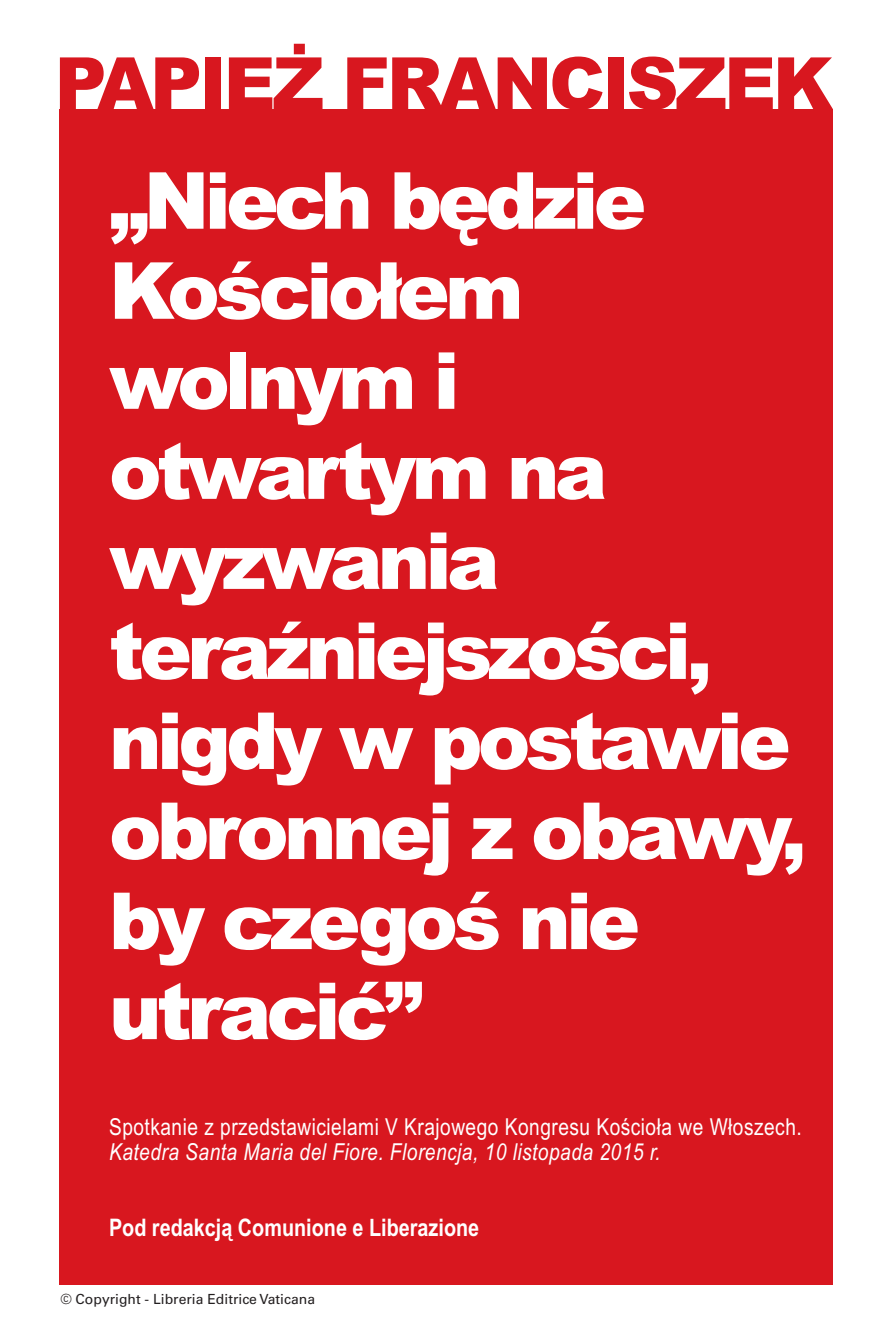
<style>
.page{position:relative;width:893px;height:1340px;background:#fff}
.page>*{position:absolute;margin:0;border:0;box-sizing:border-box;transform-origin:0 0}
.t1{font:900 78.75px/90px "Arial";letter-spacing:-.06em;color:#fff}
.t2{font:900 72px "Arial";letter-spacing:-.045em;color:#d8171f}
.t3{font:700 24.07px "Arial Narrow";color:#fff}
.t4{font:23.4px "Arial Narrow";letter-spacing:.02em;color:#fff}
.t5{font:italic 23.4px "Arial Narrow";letter-spacing:.02em;color:#fff}
.t6{font:13.95px "Univers";color:#231f20}
</style>
<div class="page">
<div style="left:60px;top:109px;width:773px;height:1175px;background:#d8171f"></div>
<p class="t2" style="left:55px;top:42px;width:780px">PAPIEŻ FRANCISZEK</p>
<p class="t1" style="left:109px;top:156px;width:699px">„Niech będzie<br>Kościołem wolnym i otwartym na wyzwania teraźniejszości, nigdy w postawie obronnej z obawy, by czegoś nie utracić”</p>
<p class="t4" style="left:109px;top:1113px;width:694px">Spotkanie z przedstawicielami V Krajowego Kongresu Kościoła we Włoszech.</p>
<p class="t5" style="left:109px;top:1138px;width:553px">Katedra Santa Maria del Fiore. Florencja, 10 listopada 2015 r.</p>
<p class="t3" style="left:109px;top:1213px;width:372px">Pod redakcją Comunione e Liberazione</p>
<p class="t6" style="left:61px;top:1293px;width:256px">© Copyright - Libreria Editrice Vaticana</p>
</div>
